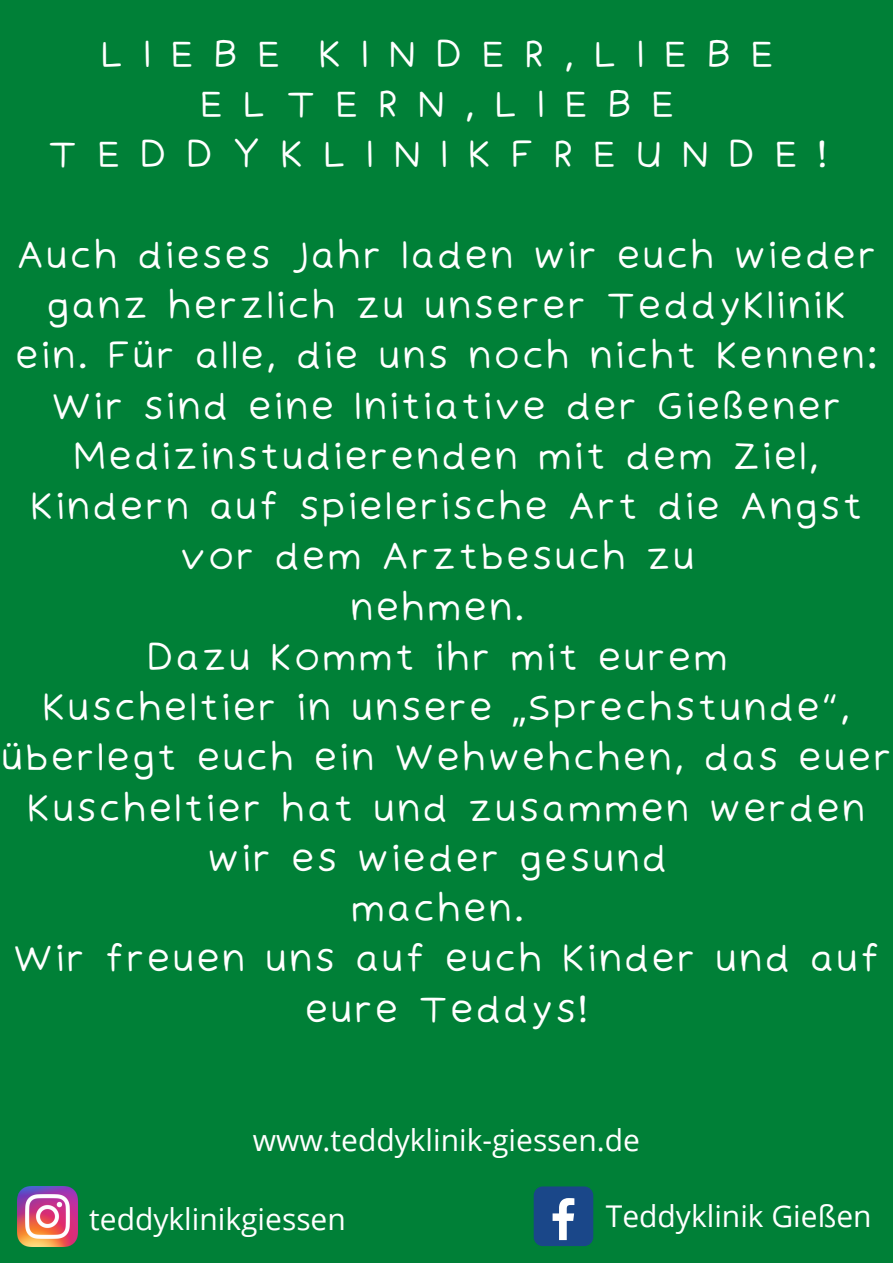
<style>
.page{position:relative;width:893px;height:1264px;background:#fff}
.page>*{position:absolute;margin:0;border:0;box-sizing:border-box;transform-origin:0 0}
.t1{font:36.45px/50.2px "Irene Florentina";color:#fff;text-align:center}
.t2{font:36.45px "Irene Florentina";letter-spacing:.49em;color:#fff}
.t3{font:30px "Open Sans";color:#fff}
.s1{font-family:"Noto Sans"}
</style>
<div class="page">
<div style="left:0;top:0;width:892px;height:1262px;background:#008037"></div>
<img style="left:18px;top:1186px;width:59px;height:59px">
<div style="left:533px;top:1186px;width:60px;height:59px;background:#1a4789;border-radius:9px"></div>
<svg style="left:552px;top:1198px;width:22px;height:41px"></svg>
<p class="t2" style="left:100px;top:31px;width:676px">LIEBE KINDER,LIEBE</p>
<p class="t2" style="left:199px;top:81px;width:477px">ELTERN,LIEBE</p>
<p class="t2" style="left:47px;top:132px;width:783px">TEDDYKLINIKFREUNDE!</p>
<p class="t1" style="left:14px;top:230px;width:865px">Auch dieses Jahr laden wir euch wieder ganz herzlich zu unserer Teddyklinik ein. Für alle, die uns noch nicht kennen:<br>Wir sind eine Initiative der Gießener Medizinstudierenden mit dem Ziel, Kindern auf spielerische Art die Angst vor dem Arztbesuch zu</p>
<p class="t1" style="left:349px;top:581px;width:178px">nehmen.</p>
<p class="t1" style="left:146px;top:632px;width:584px">Dazu kommt ihr mit eurem</p>
<p class="t1" style="left:0;top:682px;width:894px">Kuscheltier in unsere <span class="s1">„</span>Sprechstunde“, überlegt euch ein Wehwehchen, das euer Kuscheltier hat und zusammen werden wir es wieder gesund</p>
<p class="t1" style="left:349px;top:883px;width:177px">machen.</p>
<p class="t1" style="left:12px;top:933px;width:870px">Wir freuen uns auf euch Kinder und auf eure Teddys!</p>
<p class="t3" style="left:253px;top:1118px;width:389px">www.teddyklinik-giessen.de</p>
<p class="t3" style="left:89px;top:1197px;width:258px">teddyklinikgiessen</p>
<p class="t3" style="left:605px;top:1194px;width:267px">Teddyklinik Gießen</p>
</div>
